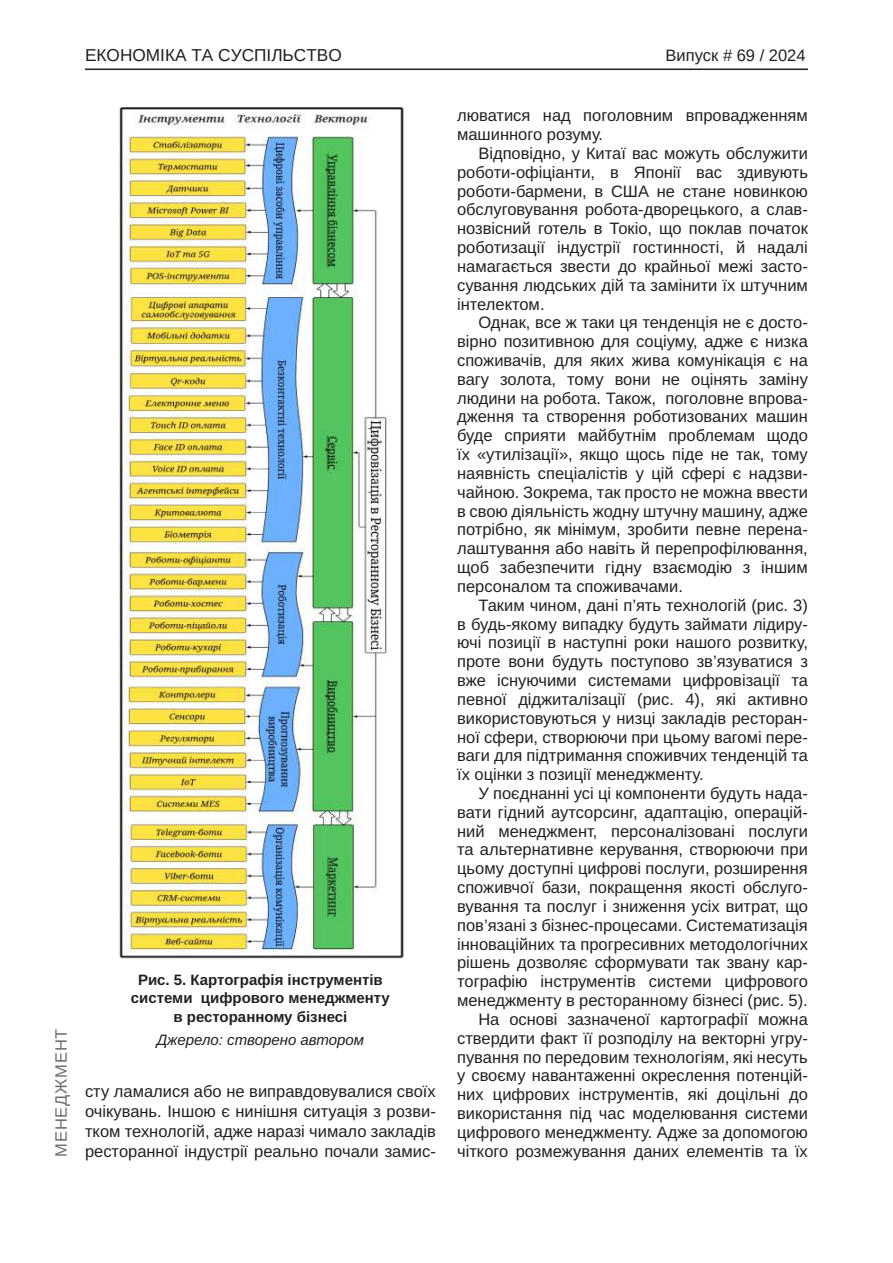
<style>
.page{position:relative;width:893px;height:1263px;background:#fff}
.page>*{position:absolute;margin:0;border:0;box-sizing:border-box;transform-origin:0 0}
.t1{font:17.25px "Arimo";color:#231f20}
.Текст_основной_G{font:16.5px/18.8px "Arimo";color:#231f20;text-align:justify}
.t2{font:16.5px "Arimo";color:#231f20}
.t3{font:16.5px "Arimo";letter-spacing:.05em;color:#6c6d70}
.Рисунок_N{font:700 15px "Arimo";color:#231f20}
.Джерело{font:italic 15px "Arimo";color:#231f20}
</style>
<div class="page">
<hr style="left:85px;top:69px;width:723px;height:1px;background:#231f20">
<img style="left:118px;top:107px;width:287px;height:852px">
<p class="t1" style="left:85px;top:45px;width:258px">ЕКОНОМІКА ТА СУСПІЛЬСТВО</p>
<p class="t2" style="left:665px;top:46px;width:142px">Випуск # 69 / 2024</p>
<p class="t3" style="left:52px;top:1157px;width:130px;rotate:-90deg">МЕНЕДЖМЕНТ</p>
<p class="Рисунок_N" style="left:138px;top:969px;width:246px">Рис. 5. Картографія інструментів</p>
<p class="Рисунок_N" style="left:131px;top:988px;width:261px">системи цифрового менеджменту</p>
<p class="Рисунок_N" style="left:173px;top:1006px;width:175px">в ресторанному бізнесі</p>
<p class="Джерело" style="left:157px;top:1029px;width:209px">Джерело: створено автором</p>
<p class="Текст_основной_G" style="left:85px;top:1082px;width:352px;line-height:19.8px">сту ламалися або не виправдовувалися своїх очікувань. Іншою є нинішня ситуація з розви&shy;тком технологій, адже наразі чимало закладів ресторанної індустрії реально почали замис-</p>
<p class="Текст_основной_G" style="left:457px;top:106px;width:352px">люватися над поголовним впровадженням машинного розуму.</p>
<p class="Текст_основной_G" style="left:457px;top:144px;width:352px;text-indent:21px">Відповідно, у Китаї вас можуть обслужити роботи-офіціанти, в Японії вас здивують роботи-бармени, в США не стане новинкою обслуговування робота-дворецького, а слав&shy;нозвісний готель в Токіо, що поклав початок роботизації індустрії гостинності, й надалі намагається звести до крайньої межі засто&shy;сування людських дій та замінити їх штучним інтелектом.</p>
<p class="Текст_основной_G" style="left:457px;top:314px;width:352px;text-indent:21px">Однак, все ж таки ця тенденція не є досто&shy;вірно позитивною для соціуму, адже є низка споживачів, для яких жива комунікація є на вагу золота, тому вони не оцінять заміну людини на робота. Також, поголовне впрова&shy;дження та створення роботизованих машин буде сприяти майбутнім проблемам щодо їх «утилізації», якщо щось піде не так, тому наявність спеціалістів у цій сфері є надзви&shy;чайною. Зокрема, так просто не можна ввести в свою діяльність жодну штучну машину, адже потрібно, як мінімум, зробити певне перена&shy;лаштування або навіть й перепрофілювання, щоб забезпечити гідну взаємодію з іншим персоналом та споживачами.</p>
<p class="Текст_основной_G" style="left:457px;top:596px;width:352px;text-indent:21px">Таким чином, дані п’ять технологій (рис. 3) в будь-якому випадку будуть займати лідиру&shy;ючі позиції в наступні роки нашого розвитку, проте вони будуть поступово зв’язуватися з вже існуючими системами цифровізації та певної діджиталізації (рис. 4), які активно використовуються у низці закладів ресторан&shy;ної сфери, створюючи при цьому вагомі пере&shy;ваги для підтримання споживчих тенденцій та їх оцінки з позиції менеджменту.</p>
<p class="Текст_основной_G" style="left:457px;top:784px;width:352px;text-indent:21px">У поєднанні усі ці компоненти будуть нада&shy;вати гідний аутсорсинг, адаптацію, операцій&shy;ний менеджмент, персоналізовані послуги та альтернативне керування, створюючи при цьому доступні цифрові послуги, розширення споживчої бази, покращення якості обслуго&shy;вування та послуг і зниження усіх витрат, що пов’язані з бізнес-процесами. Систематизація інноваційних та прогресивних методологічних рішень дозволяє сформувати так звану кар&shy;тографію інструментів системи цифрового менеджменту в ресторанному бізнесі (рис. 5).</p>
<p class="Текст_основной_G" style="left:457px;top:1010px;width:352px;text-indent:21px">На основі зазначеної картографії можна ствердити факт її розподілу на векторні угру&shy;пування по передовим технологіям, які несуть у своєму навантаженні окреслення потенцій&shy;них цифрових інструментів, які доцільні до використання під час моделювання системи цифрового менеджменту. Адже за допомогою чіткого розмежування даних елементів та їх</p>
</div>
